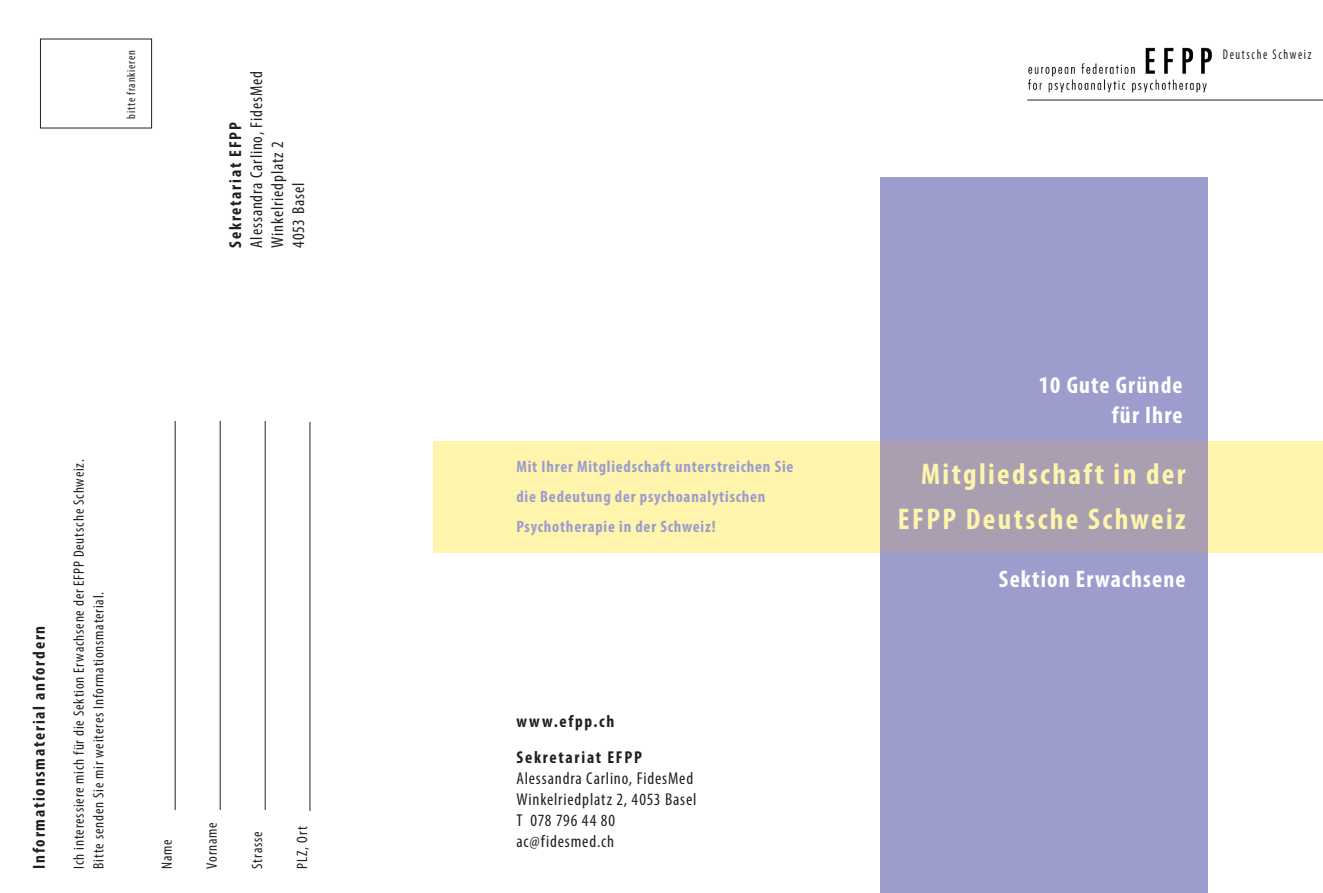
<style>
.page{position:relative;width:1323px;height:893px;background:#fff}
.page>*{position:absolute;margin:0;border:0;box-sizing:border-box;transform-origin:0 0}
.t1{font:700 condensed 30px "Myriad Pro";letter-spacing:.08em;color:#fff4ac}
.t2{font:700 condensed 24px "Myriad Pro";letter-spacing:.05em;color:#fff}
.t3{font:condensed 17.25px/21px "Myriad Pro";letter-spacing:.05em;color:#231f20}
.t4{font:700 condensed 17.25px "Myriad Pro";letter-spacing:.1em;color:#231f20}
.t5{font:700 condensed 16.5px/30px "Myriad Pro";letter-spacing:.05em;color:#9c9dcd}
.t6{font:condensed 15px "Myriad Pro";letter-spacing:.055em;color:#231f20}
.t7{font:condensed 14.1px "Myriad Pro";letter-spacing:.14em;color:#231f20;scale:.83 1}
.t8{font:condensed 12px "Myriad Pro";letter-spacing:.06em;color:#231f20}
.s1{font-weight:700}
</style>
<div class="page">
<img style="left:1027px;top:47px;width:185px;height:46px">
<div style="left:434px;top:442px;width:888px;height:111px;background:#fff4ac"></div>
<div style="left:880px;top:177px;width:327px;height:716px;background:#9c9dcd"></div>
<hr style="left:1027px;top:100px;width:295px;height:1px;background:#231f20">
<div style="left:880px;top:442px;width:327px;height:111px;background:#a99fb1"></div>
<div style="left:40px;top:39px;width:112px;height:89px;border:1px solid #231f20"></div>
<hr style="left:265px;top:421px;width:1px;height:389px;background:#231f20">
<hr style="left:220px;top:421px;width:1px;height:389px;background:#231f20">
<hr style="left:175px;top:421px;width:1px;height:389px;background:#231f20">
<hr style="left:310px;top:422px;width:1px;height:389px;background:#231f20">
<p class="t8" style="left:124px;top:119px;width:70px;rotate:-90deg">bitte frankieren</p>
<p class="t3" style="left:225px;top:248px;width:178px;rotate:-90deg"><span class="s1">Sekretariat EFPP<br></span>Alessandra Carlino, FidesMed</p>
<p class="t3" style="left:267px;top:248px;width:108px;rotate:-90deg">Winkelriedplatz 2</p>
<p class="t3" style="left:288px;top:248px;width:66px;rotate:-90deg">4053 Basel</p>
<p class="t4" style="left:28px;top:869px;width:244px;rotate:-90deg">Informationsmaterial anfordern</p>
<p class="t6" style="left:70px;top:869px;width:411px;rotate:-90deg">Ich interessiere mich für die Sektion Erwachsene der EFPP Deutsche Schweiz.</p>
<p class="t6" style="left:89px;top:869px;width:278px;rotate:-90deg">Bitte senden Sie mir weiteres Informationsmaterial.</p>
<p class="t6" style="left:158px;top:869px;width:31px;rotate:-90deg">Name</p>
<p class="t6" style="left:203px;top:869px;width:48px;rotate:-90deg">Vorname</p>
<p class="t6" style="left:248px;top:869px;width:39px;rotate:-90deg">Strasse</p>
<p class="t6" style="left:293px;top:869px;width:44px;rotate:-90deg">PLZ, Ort</p>
<p class="t7" style="left:1222px;top:46px;width:108px">Deutsche Schweiz</p>
<p class="t5" style="left:516px;top:451px;width:278px">Mit Ihrer Mitgliedschaft unterstreichen Sie die Bedeutung der psychoanalytischen<br>Psychotherapie in der Schweiz!</p>
<p class="t4" style="left:516px;top:710px;width:100px">www.efpp.ch</p>
<p class="t3" style="left:516px;top:746px;width:178px"><span class="s1">Sekretariat EFPP<br></span>Alessandra Carlino, FidesMed</p>
<p class="t3" style="left:516px;top:788px;width:182px">Winkelriedplatz 2, 4053 Basel<br>T 078 796 44 80 ac@fidesmed.ch</p>
<p class="t2" style="left:1038px;top:370px;width:145px">10 Gute Gründe</p>
<p class="t2" style="left:1111px;top:400px;width:72px">für Ihre</p>
<p class="t1" style="left:921px;top:456px;width:266px">Mitgliedschaft in der</p>
<p class="t1" style="left:898px;top:501px;width:289px">EFPP Deutsche Schweiz</p>
<p class="t2" style="left:998px;top:564px;width:188px">Sektion Erwachsene</p>
</div>
